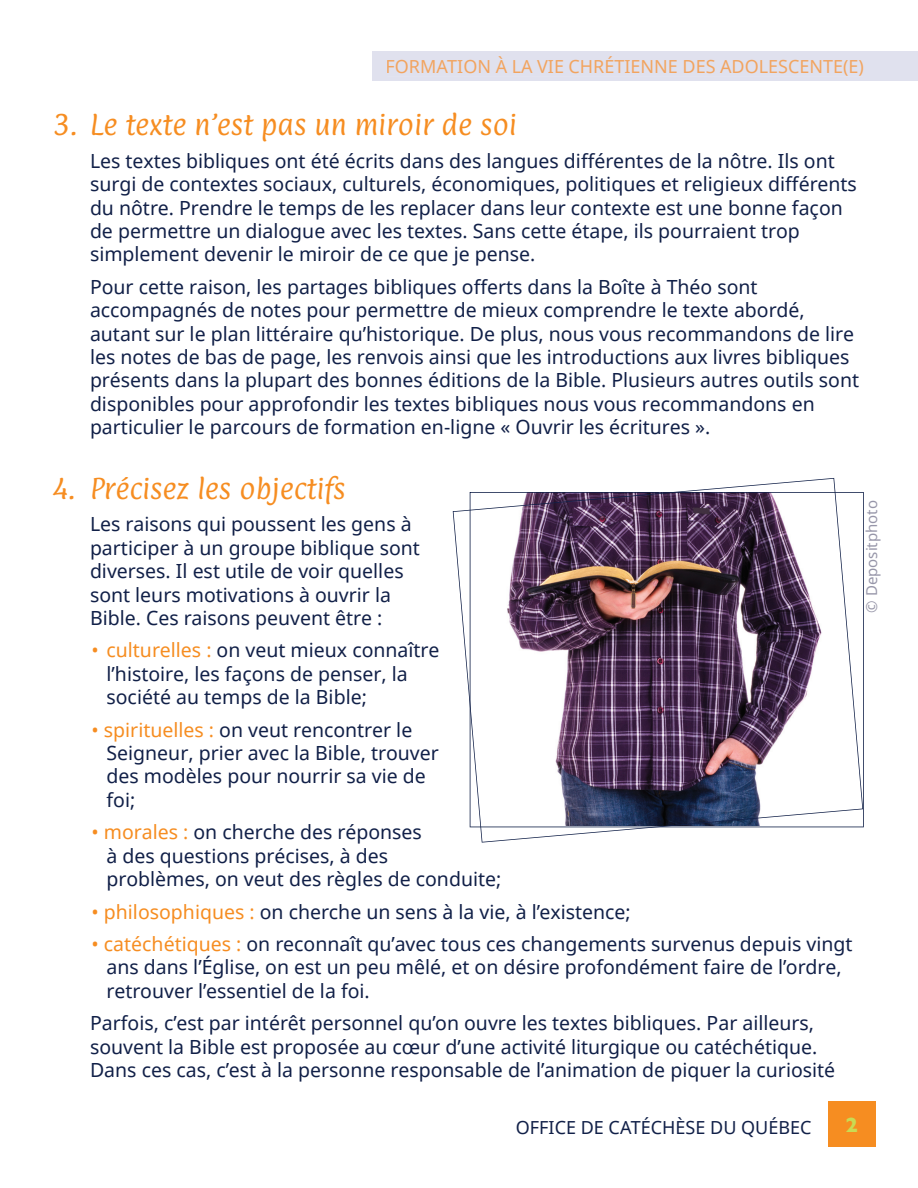
<style>
.page{position:relative;width:918px;height:1188px;background:#fff}
.page>*{position:absolute;margin:0;border:0;box-sizing:border-box;transform-origin:0 0}
.t1{font:24px "Paprika";color:#f68d21}
.t2{font:700 21px "Gill Sans";color:#c9db53}
.t3{font:19.5px/23.4px "Noto Sans";color:#112048}
.t4{font:18px "Noto Sans";color:#f2a45f}
.t5{font:18px "Noto Sans";color:#112048}
.t6{font:15px "Noto Sans";color:#9796a9}
.s1{color:#f68d21}
</style>
<div class="page">
<div style="left:372px;top:51px;width:546px;height:30px;background:#e0e1ee"></div>
<div style="left:387px;top:56px;width:476px;height:20px;background:#e0e1ee"></div>
<div style="left:828px;top:1101px;width:47px;height:45px;background:#f68d21"></div>
<svg style="left:453px;top:478px;width:410px;height:365px"></svg>
<p class="t4" style="left:386px;top:54px;width:480px">FORMATION À LA VIE CHRÉTIENNE DES ADOLESCENTE(E)</p>
<p class="t1" style="left:54px;top:108px;width:464px">3. Le texte n’est pas un miroir de soi</p>
<p class="t3" style="left:90px;top:149px;width:768px">Les textes bibliques ont été écrits dans des langues différentes de la nôtre. Ils ont surgi de contextes sociaux, culturels, économiques, politiques et religieux différents du nôtre. Prendre le temps de les replacer dans leur contexte est une bonne façon de permettre un dialogue avec les textes. Sans cette étape, ils pourraient trop simplement devenir le miroir de ce que je pense.</p>
<p class="t3" style="left:90px;top:275px;width:771px">Pour cette raison, les partages bibliques offerts dans la Boîte à Théo sont accompagnés de notes pour permettre de mieux comprendre le texte abordé, autant sur le plan littéraire qu’historique. De plus, nous vous recommandons de lire les notes de bas de page, les renvois ainsi que les introductions aux livres bibliques présents dans la plupart des bonnes éditions de la Bible. Plusieurs autres outils sont disponibles pour approfondir les textes bibliques nous vous recommandons en particulier le parcours de formation en-ligne « Ouvrir les écritures ».</p>
<p class="t1" style="left:54px;top:472px;width:293px">4. Précisez les objectifs</p>
<p class="t3" style="left:90px;top:512px;width:331px">Les raisons qui poussent les gens à participer à un groupe biblique sont diverses. Il est utile de voir quelles sont leurs motivations à ouvrir la Bible. Ces raisons peuvent être :</p>
<p class="t3" style="left:107px;top:638px;width:334px;text-indent:-15px"><span class="s1">• culturelles :</span> on veut mieux connaître l’histoire, les façons de penser, la société au temps de la Bible;</p>
<p class="t3" style="left:107px;top:717px;width:334px;text-indent:-15px"><span class="s1">• spirituelles :</span> on veut rencontrer le<br>Seigneur, prier avec la Bible, trouver des modèles pour nourrir sa vie de foi;</p>
<p class="t3" style="left:107px;top:820px;width:396px;text-indent:-15px"><span class="s1">• morales :</span> on cherche des réponses<br>à des questions précises, à des<br>problèmes, on veut des règles de conduite;</p>
<p class="t3" style="left:92px;top:899px;width:541px"><span class="s1">• philosophiques :</span> on cherche un sens à la vie, à l’existence;</p>
<p class="t3" style="left:107px;top:932px;width:747px;text-indent:-15px"><span class="s1">• catéchétiques :</span> on reconnaît qu’avec tous ces changements survenus depuis vingt ans dans l’Église, on est un peu mêlé, et on désire profondément faire de l’ordre, retrouver l’essentiel de la foi.</p>
<p class="t3" style="left:90px;top:1011px;width:747px">Parfois, c’est par intérêt personnel qu’on ouvre les textes bibliques. Par ailleurs, souvent la Bible est proposée au cœur d’une activité liturgique ou catéchétique.<br>Dans ces cas, c’est à la personne responsable de l’animation de piquer la curiosité</p>
<p class="t6" style="left:861px;top:613px;width:114px;rotate:-90deg">© Depositphoto</p>
<p class="t5" style="left:516px;top:1115px;width:297px">OFFICE DE CATÉCHÈSE DU QUÉBEC</p>
<p class="t2" style="left:845px;top:1113px;width:14px">2</p>
</div>
